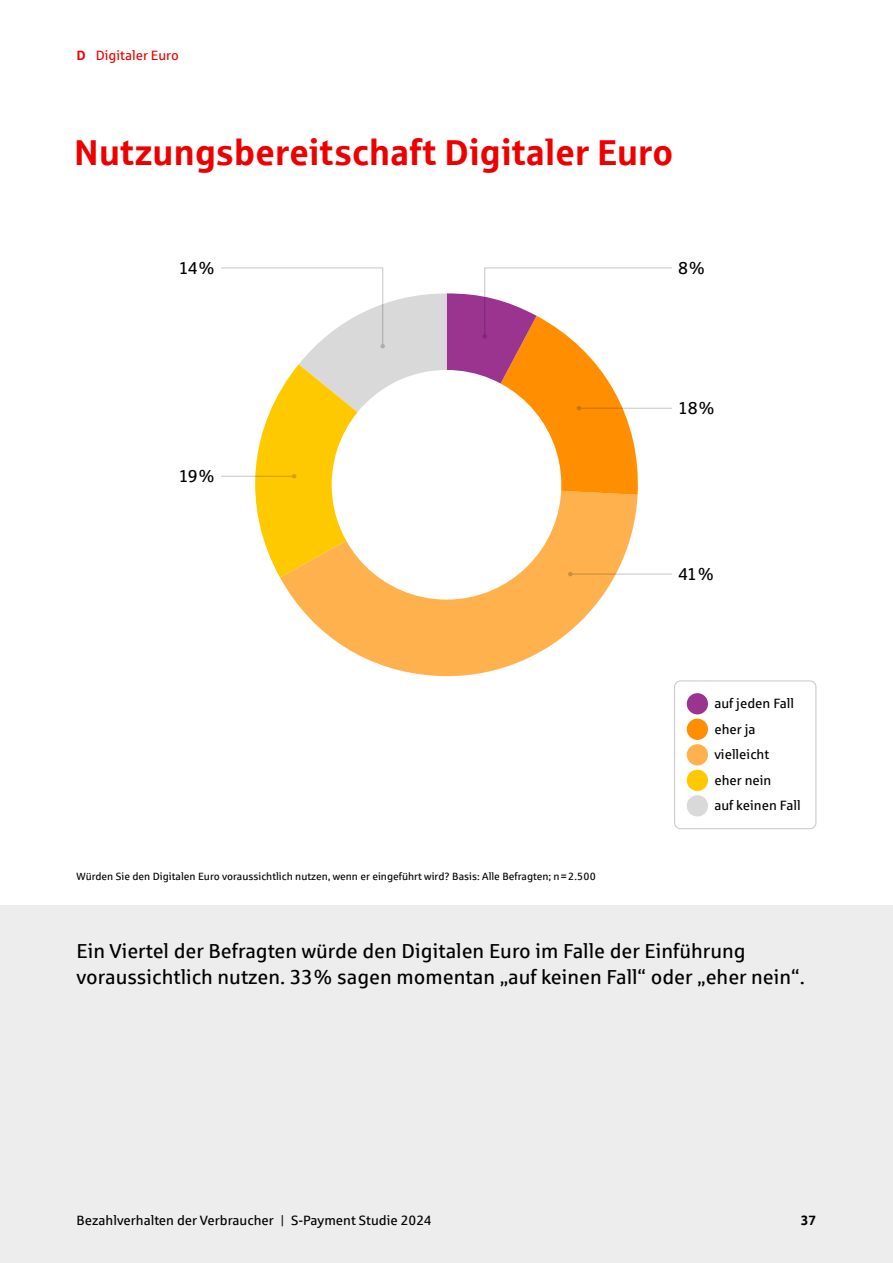
<style>
.page{position:relative;width:893px;height:1263px;background:#fff}
.page>*{position:absolute;margin:0;border:0;box-sizing:border-box;transform-origin:0 0}
.t1{font:700 36px "Sparkasse Rg";letter-spacing:-.01em;color:#e00}
.t2{font:20.25px/26.4px "Sparkasse Rg";color:#000}
.t3{font:17.25px "Sparkasse Rg";letter-spacing:-.045em;color:#000}
.t4{font:13.5px/25.5px "Sparkasse Rg";color:#000}
.t5{font:13.5px "Sparkasse Rg";color:#e00}
.t6{font:700 13.5px "Sparkasse Rg";color:#000}
.t7{font:10.5px "Sparkasse Rg";color:#000}
.s1{font-weight:700}
.s2{font-size:16.35px}
.s3{font-size:19.2px}
</style>
<div class="page">
<div style="left:0;top:906px;width:893px;height:357px;background:#ededed"></div>
<div style="left:674px;top:680px;width:142px;height:149px;border:1px solid #ccc;border-radius:6px"></div>
<svg style="left:280px;top:577px;width:334px;height:100px;fill:#ffb14d"></svg>
<div style="left:687px;top:770px;width:21px;height:21px;background:#ffc900;border-radius:50%"></div>
<div style="left:687px;top:744px;width:21px;height:21px;background:#ffb14d;border-radius:50%"></div>
<div style="left:687px;top:719px;width:21px;height:21px;background:#ff8f00;border-radius:50%"></div>
<div style="left:687px;top:693px;width:21px;height:21px;background:#9b348e;border-radius:50%"></div>
<div style="left:687px;top:795px;width:21px;height:21px;background:#d9d9d9;border-radius:50%"></div>
<div style="left:332px;top:370px;width:229px;height:230px;background:#fff;border-radius:50%"></div>
<svg style="left:221px;top:267px;width:451px;height:310px"></svg>
<p class="t5" style="left:77px;top:47px;width:104px"><span class="s1">D</span> Digitaler Euro</p>
<h1 class="t1" style="left:74px;top:130px;width:601px">Nutzungsbereitschaft Digitaler Euro</h1>
<p class="t3" style="left:179px;top:257px;width:37px">14<span class="s2">%</span></p>
<p class="t3" style="left:678px;top:257px;width:28px">8<span class="s2">%</span></p>
<p class="t3" style="left:179px;top:465px;width:38px">19<span class="s2">%</span></p>
<p class="t7" style="left:77px;top:870px;width:521px">Würden Sie den Digitalen Euro voraussichtlich nutzen, wenn er eingeführt wird? Basis: Alle Befragten; n=2.500</p>
<p class="t3" style="left:678px;top:397px;width:38px">18<span class="s2">%</span></p>
<p class="t3" style="left:678px;top:563px;width:37px">41<span class="s2">%</span></p>
<p class="t4" style="left:714px;top:690px;width:81px">auf jeden Fall</p>
<p class="t4" style="left:714px;top:716px;width:43px">eher ja</p>
<p class="t4" style="left:714px;top:741px;width:56px">vielleicht</p>
<p class="t4" style="left:714px;top:767px;width:88px">eher nein<br>auf keinen Fall</p>
<p class="t2" style="left:77px;top:937px;width:730px">Ein Viertel der Befragten würde den Digitalen Euro im Falle der Einführung voraussichtlich nutzen. 33<span class="s3">%</span> sagen momentan „auf keinen Fall“ oder „eher nein“.</p>
<p class="t4" style="left:77px;top:1207px;width:357px">Bezahlverhalten der Verbraucher | S-Payment Studie 2024</p>
<p class="t6" style="left:801px;top:1211px;width:17px">37</p>
</div>
